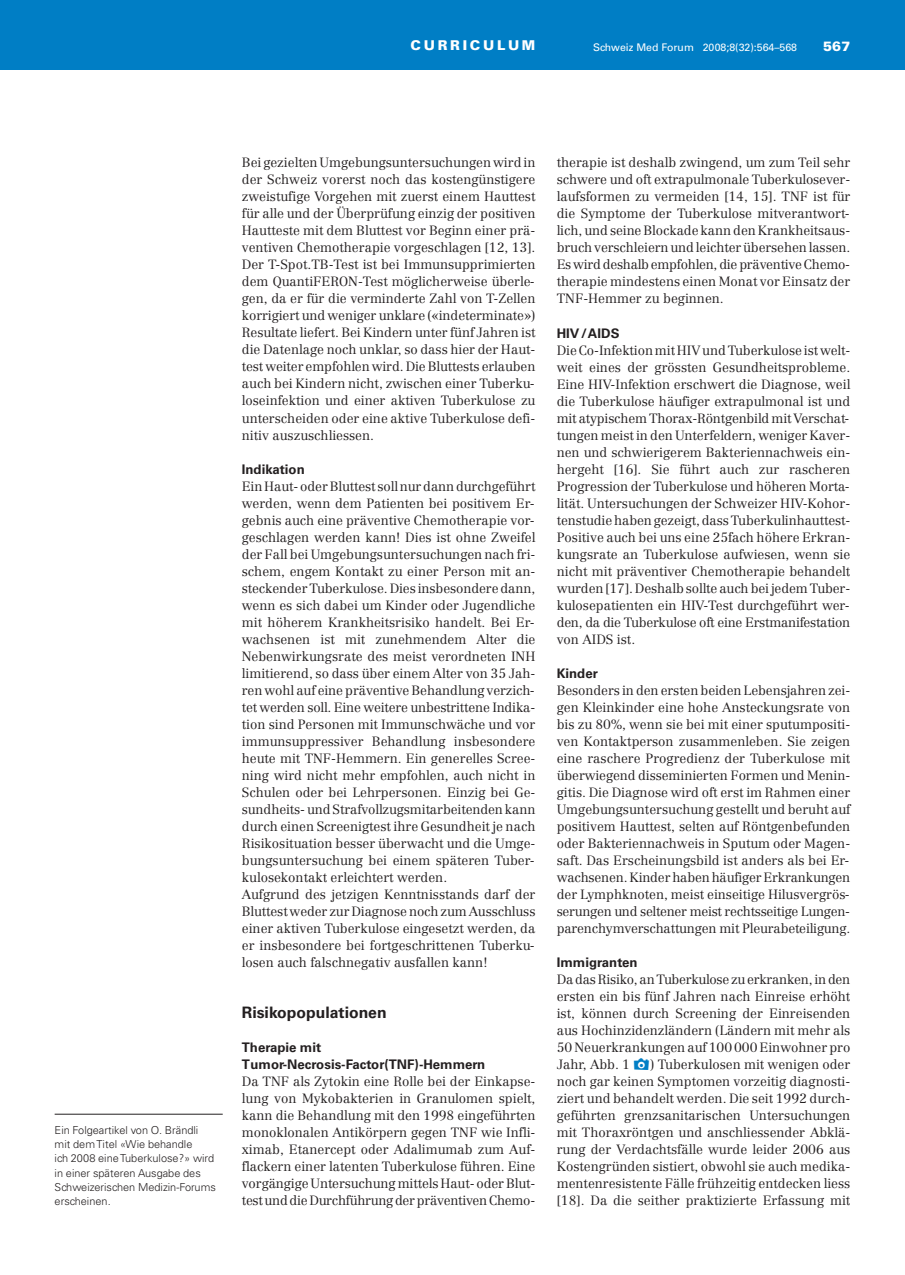
<style>
.page{position:relative;width:905px;height:1275px;background:#fff}
.page>*{position:absolute;margin:0;border:0;box-sizing:border-box;transform-origin:0 0}
.t1{font:700 15.75px "Univers LT Std";color:#231f20}
.t2{font:900 13.5px "Univers LT Std";letter-spacing:.2em;color:#fff}
.t3{font:300 13.2px/17px "Centennial";color:#231f20;text-align:justify}
.t4{font:700 13.2px/17px "Univers LT Std";color:#231f20}
.t5{font:300 10.95px/14.2px "Univers LT Std";color:#231f20}
.t6{font:10.5px "Univers LT Std";color:#fff}
</style>
<div class="page">
<div style="left:0;top:0;width:904px;height:69px;background:#007ec5"></div>
<hr style="left:55px;top:1113px;width:168px;height:1px;background:#231f20">
<p class="t2" style="left:410px;top:37px;width:126px">CURRICULUM</p>
<p class="t6" style="left:593px;top:41px;width:205px">Schweiz Med Forum 2008;8(32):564–568</p>
<p class="t2" style="left:823px;top:39px;width:29px">567</p>
<p class="t5" style="left:55px;top:1123px;width:163px">Ein Folgeartikel von O. Brändli mit dem Titel «Wie behandle<br>ich 2008 eine Tuberkulose?» wird in einer späteren Ausgabe des<br>Schweizerischen Medizin-Forums erscheinen.</p>
<p class="t3" style="left:242px;top:155px;width:295px">Bei gezielten Umgebungsuntersuchungen wird in der Schweiz vorerst noch das kostengünstigere zweistufige Vorgehen mit zuerst einem Hauttest für alle und der Überprüfung einzig der positiven Hautteste mit dem Bluttest vor Beginn einer prä&shy;ventiven Chemotherapie vorgeschlagen [12, 13].<br>Der T-Spot.TB-Test ist bei Immunsupprimierten dem QuantiFERON-Test möglicherweise überle&shy;gen, da er für die verminderte Zahl von T-Zellen korrigiert und weniger unklare («indeterminate»)<br>Resultate liefert. Bei Kindern unter fünf Jahren ist die Datenlage noch unklar, so dass hier der Haut&shy;test weiter empfohlen wird. Die Bluttests erlauben auch bei Kindern nicht, zwischen einer Tuberku&shy;loseinfektion und einer aktiven Tuberkulose zu unterscheiden oder eine aktive Tuberkulose defi&shy;nitiv auszuschliessen.</p>
<p class="t4" style="left:242px;top:461px;width:64px">Indikation</p>
<p class="t3" style="left:242px;top:478px;width:295px;text-align:left">Ein Haut- oder Bluttest soll nur dann durchgeführt werden, wenn dem Patienten bei positivem Er&shy;geb nis auch eine präventive Chemotherapie vor&shy;geschlagen werden kann! Dies ist ohne Zweifel der Fall bei Umgebungsuntersuchungen nach fri&shy;schem, engem Kontakt zu einer Person mit an&shy;steckender Tuberkulose. Dies insbesondere dann, wenn es sich dabei um Kinder oder Jugendliche mit höherem Krankheitsrisiko handelt. Bei Er&shy;wach senen ist mit zunehmendem Alter die Nebenwirkungsrate des meist verordneten INH limitierend, so dass über einem Alter von 35 Jah&shy;ren wohl auf eine präventive Behandlung verzich - tet werden soll. Eine weitere unbestrittene Indika - tion sind Personen mit Immunschwäche und vor immunsuppressiver Behandlung insbesondere heute mit TNF-Hemmern. Ein generelles Scree&shy;ning wird nicht mehr empfohlen, auch nicht in Schulen oder bei Lehrpersonen. Einzig bei Ge&shy;sundheits- und Strafvollzugsmitarbeitenden kann durch einen Screenigtest ihre Gesundheit je nach Risikosituation besser überwacht und die Umge&shy;bungsuntersuchung bei einem späteren Tuber&shy;kulosekontakt erleichtert werden.<br>Aufgrund des jetzigen Kenntnisstands darf der Bluttest weder zur Diagnose noch zum Ausschluss einer aktiven Tuberkulose eingesetzt werden, da er insbesondere bei fortgeschrittenen Tuberku&shy;losen auch falschnegativ ausfallen kann!</p>
<p class="t1" style="left:242px;top:1006px;width:146px">Risikopopulationen</p>
<p class="t4" style="left:242px;top:1040px;width:245px">Therapie mit<br>Tumor-Necrosis-Factor(TNF)-Hemmern</p>
<p class="t3" style="left:242px;top:1074px;width:295px">Da TNF als Zytokin eine Rolle bei der Einkapse&shy;lung von Mykobakterien in Granulomen spielt, kann die Behandlung mit den 1998 eingeführten monoklonalen Antikörpern gegen TNF wie Infli&shy;ximab, Etanercept oder Adalimumab zum Auf&shy;flackern einer latenten Tuberkulose führen. Eine vorgängige Untersuchung mittels Haut- oder Blut&shy;test und die Durchführung der präventiven Chemo -</p>
<p class="t3" style="left:556px;top:155px;width:295px">therapie ist deshalb zwingend, um zum Teil sehr schwere und oft extrapulmonale Tuberkulosever - laufsformen zu vermeiden [14, 15]. TNF ist für die Symptome der Tuberkulose mitverantwort&shy;lich, und seine Blockade kann den Krankheitsaus - bruch verschleiern und leichter übersehen lassen.<br>Es wird deshalb empfohlen, die präventive Chemo - therapie mindestens einen Monat vor Einsatz der TNF-Hemmer zu beginnen.</p>
<p class="t4" style="left:556px;top:325px;width:64px">HIV /AIDS</p>
<p class="t3" style="left:556px;top:342px;width:295px">Die Co-Infektion mit HIV und Tuberkulose ist welt&shy;weit eines der grössten Gesundheitsprobleme.<br>Eine HIV-Infektion erschwert die Diagnose, weil die Tuberkulose häufiger extrapulmonal ist und mit atypischem Thorax-Röntgenbild mit Verschat - tungen meist in den Unterfeldern, weniger Kaver - nen und schwierigerem Bakteriennachweis ein&shy;hergeht [16]. Sie führt auch zur rascheren Progression der Tuberkulose und höheren Morta - lität. Untersuchungen der Schweizer HIV-Kohor - ten studie haben gezeigt, dass Tuberkulinhauttest-Positive auch bei uns eine 25fach höhere Erkran&shy;kungsrate an Tuberkulose aufwiesen, wenn sie nicht mit präventiver Chemotherapie behandelt wurden [17]. Deshalb sollte auch bei jedem Tuber - kulosepatienten ein HIV-Test durchgeführt wer&shy;den, da die Tuberkulose oft eine Erstmanifestation von AIDS ist.</p>
<p class="t4" style="left:556px;top:665px;width:43px">Kinder</p>
<p class="t3" style="left:556px;top:683px;width:295px">Besonders in den ersten beiden Lebensjahren zei&shy;gen Kleinkinder eine hohe Ansteckungsrate von bis zu 80%, wenn sie bei mit einer sputumpositi&shy;ven Kontaktperson zusammenleben. Sie zeigen eine raschere Progredienz der Tuberkulose mit überwiegend disseminierten Formen und Menin - gitis. Die Diagnose wird oft erst im Rahmen einer Umgebungsuntersuchung gestellt und beruht auf positivem Hauttest, selten auf Röntgenbefunden oder Bakteriennachweis in Sputum oder Magen&shy;saft. Das Erscheinungsbild ist anders als bei Er&shy;wachsenen. Kinder haben häufiger Erkrankungen der Lymphknoten, meist einseitige Hilusvergrös&shy;serungen und seltener meist rechtsseitige Lungen - parenchymverschattungen mit Pleurabeteiligung.</p>
<p class="t4" style="left:556px;top:954px;width:82px">Immigranten</p>
<p class="t3" style="left:556px;top:972px;width:295px">Da das Risiko, an Tuberkulose zu erkranken, in den ersten ein bis fünf Jahren nach Einreise erhöht ist, können durch Screening der Einreisenden aus Hochinzidenzländern (Ländern mit mehr als 50 Neuerkrankungen auf 100000 Einwohner pro Jahr, Abb. 1</p>
<p class="t3" style="left:556px;top:1057px;width:295px;text-indent:93px">) Tuberkulosen mit wenigen oder noch gar keinen Symptomen vorzeitig diagnosti&shy;ziert und behandelt werden. Die seit 1992 durch&shy;geführten grenzsanitarischen Untersuchungen mit Thoraxröntgen und anschliessender Abklä&shy;rung der Verdachtsfälle wurde leider 2006 aus Kostengründen sistiert, obwohl sie auch medika&shy;mentenresistente Fälle frühzeitig entdecken liess [18]. Da die seither praktizierte Erfassung mit</p>
</div>
